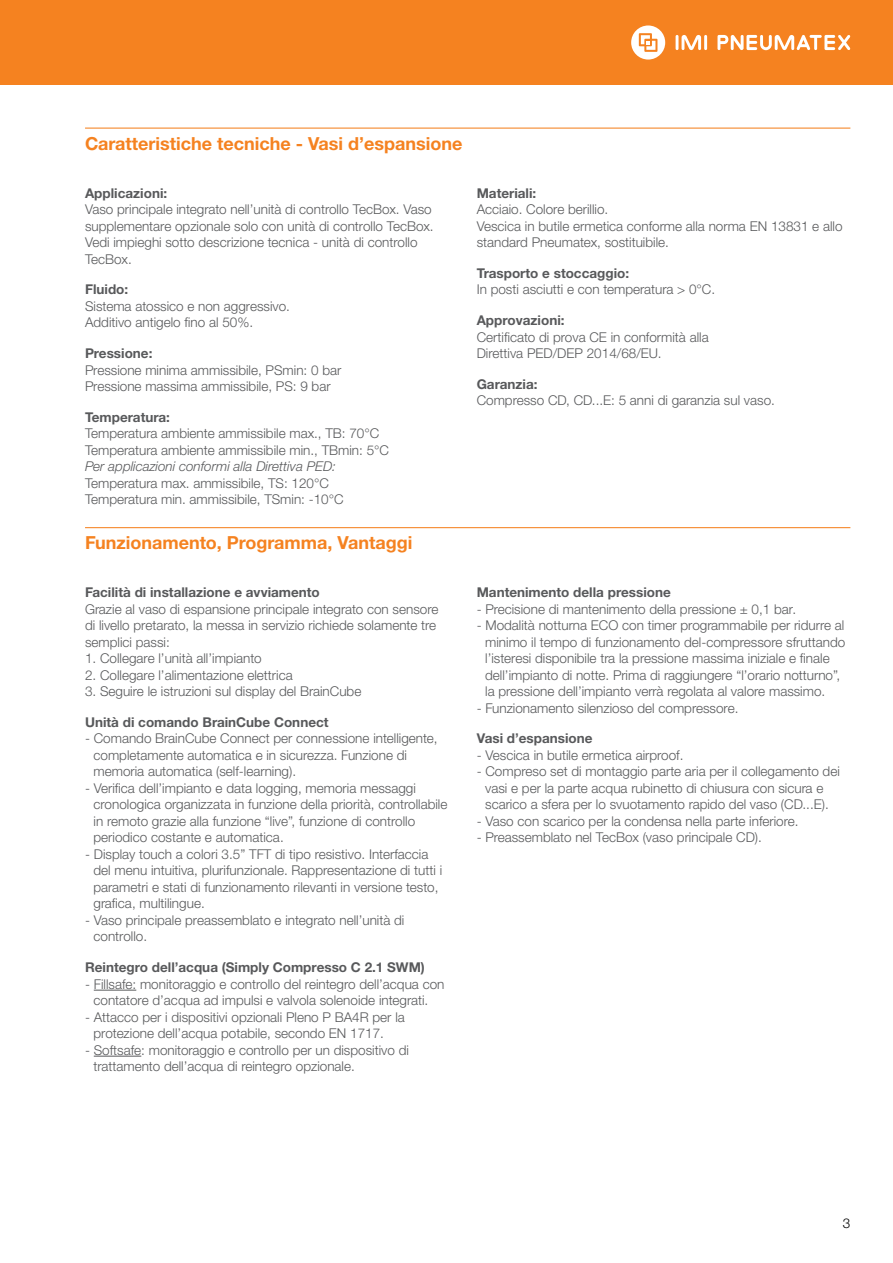
<style>
.page{position:relative;width:893px;height:1263px;background:#fff}
.page>*{position:absolute;margin:0;border:0;box-sizing:border-box;transform-origin:0 0}
.t1{font:700 18px "Helvetica Neue LTW1 G";color:#f58220}
.t2{font:300 13.5px/16.5px "Helvetica Neue LTW1 G";color:#58595b}
.t3{font:700 13.5px "Helvetica Neue LTW1 G";color:#58595b}
.t4{font:italic 300 13.5px "Helvetica Neue LTW1 G";color:#58595b}
.t5{font:300 13.5px "Helvetica Neue LTW1 G";color:#000}
</style>
<div class="page">
<div style="left:0;top:0;width:893px;height:85px;background:#f58220"></div>
<hr style="left:704px;top:35px;width:3px;height:15px;background:#fff">
<svg style="left:676px;top:35px;width:25px;height:15px"></svg>
<svg style="left:631px;top:25px;width:34px;height:35px"></svg>
<svg style="left:717px;top:35px;width:133px;height:15px"></svg>
<hr style="left:85px;top:128px;width:765px;height:1px;background:#f58220">
<hr style="left:85px;top:527px;width:765px;height:1px;background:#f58220">
<hr style="left:94px;top:990px;width:42px;height:1px;background:#58595b">
<hr style="left:94px;top:1056px;width:47px;height:1px;background:#58595b">
<h1 class="t1" style="left:85px;top:132px;width:379px">Caratteristiche tecniche - Vasi d’espansione</h1>
<p class="t3" style="left:85px;top:184px;width:84px">Applicazioni:</p>
<p class="t2" style="left:85px;top:201px;width:350px">Vaso principale integrato nell’unità di controllo TecBox. Vaso supplementare opzionale solo con unità di controllo TecBox.<br>Vedi impieghi sotto descrizione tecnica - unità di controllo TecBox.</p>
<p class="t3" style="left:85px;top:281px;width:45px">Fluido:</p>
<p class="t2" style="left:85px;top:298px;width:207px">Sistema atossico e non aggressivo.<br>Additivo antigelo fino al 50%.</p>
<p class="t3" style="left:85px;top:345px;width:69px">Pressione:</p>
<p class="t2" style="left:85px;top:362px;width:258px">Pressione minima ammissibile, PSmin: 0 bar<br>Pressione massima ammissibile, PS: 9 bar</p>
<p class="t3" style="left:85px;top:409px;width:86px">Temperatura:</p>
<p class="t2" style="left:85px;top:425px;width:306px">Temperatura ambiente ammissibile max., TB: 70°C<br>Temperatura ambiente ammissibile min., TBmin: 5°C</p>
<p class="t4" style="left:85px;top:458px;width:253px">Per applicazioni conformi alla Direttiva PED:</p>
<p class="t2" style="left:85px;top:475px;width:260px">Temperatura max. ammissibile, TS: 120°C<br>Temperatura min. ammissibile, TSmin: -10°C</p>
<h1 class="t1" style="left:85px;top:532px;width:329px">Funzionamento, Programma, Vantaggi</h1>
<p class="t3" style="left:85px;top:584px;width:236px">Facilità di installazione e avviamento</p>
<p class="t2" style="left:85px;top:601px;width:355px">Grazie al vaso di espansione principale integrato con sensore di livello pretarato, la messa in servizio richiede solamente tre semplici passi:</p>
<p class="t2" style="left:85px;top:650px;width:178px">1. Collegare l’unità all’impianto</p>
<p class="t2" style="left:85px;top:667px;width:209px">2. Collegare l’alimentazione elettrica</p>
<p class="t2" style="left:85px;top:683px;width:278px">3. Seguire le istruzioni sul display del BrainCube</p>
<p class="t3" style="left:85px;top:714px;width:245px">Unità di comando BrainCube Connect</p>
<p class="t2" style="left:94px;top:730px;width:346px;text-indent:-9px">- Comando BrainCube Connect per connessione intelligente, completamente automatica e in sicurezza. Funzione di memoria automatica (self-learning).</p>
<p class="t2" style="left:94px;top:780px;width:355px;text-indent:-9px">- Verifica dell’impianto e data logging, memoria messaggi cronologica organizzata in funzione della priorità, controllabile in remoto grazie alla funzione “live”, funzione di controllo periodico costante e automatica.</p>
<p class="t2" style="left:94px;top:846px;width:350px;text-indent:-9px">- Display touch a colori 3.5” TFT di tipo resistivo. Interfaccia del menu intuitiva, plurifunzionale. Rappresentazione di tutti i parametri e stati di funzionamento rilevanti in versione testo, grafica, multilingue.</p>
<p class="t2" style="left:94px;top:912px;width:312px;text-indent:-9px">- Vaso principale preassemblato e integrato nell’unità di controllo.</p>
<p class="t3" style="left:85px;top:959px;width:341px">Reintegro dell’acqua (Simply Compresso C 2.1 SWM)</p>
<p class="t2" style="left:85px;top:975px;width:361px;text-align:center">- Fillsafe: monitoraggio e controllo del reintegro dell’acqua con contatore d’acqua ad impulsi e valvola solenoide integrati.</p>
<p class="t2" style="left:94px;top:1008px;width:313px;text-indent:-9px">- Attacco per i dispositivi opzionali Pleno P BA4R per la protezione dell’acqua potabile, secondo EN 1717.</p>
<p class="t2" style="left:94px;top:1041px;width:317px;text-indent:-9px">- Softsafe: monitoraggio e controllo per un dispositivo di trattamento dell’acqua di reintegro opzionale.</p>
<p class="t3" style="left:477px;top:184px;width:61px">Materiali:</p>
<p class="t2" style="left:477px;top:201px;width:367px">Acciaio. Colore berillio.<br>Vescica in butile ermetica conforme alla norma EN 13831 e allo standard Pneumatex, sostituibile.</p>
<p class="t3" style="left:477px;top:265px;width:154px">Trasporto e stoccaggio:</p>
<p class="t2" style="left:477px;top:281px;width:240px">In posti asciutti e con temperatura &gt; 0°C.</p>
<p class="t3" style="left:477px;top:312px;width:89px">Approvazioni:</p>
<p class="t2" style="left:477px;top:328px;width:234px">Certificato di prova CE in conformità alla<br>Direttiva PED/DEP 2014/68/EU.</p>
<p class="t3" style="left:477px;top:376px;width:62px">Garanzia:</p>
<p class="t2" style="left:477px;top:392px;width:300px">Compresso CD, CD...E: 5 anni di garanzia sul vaso.</p>
<p class="t3" style="left:477px;top:584px;width:196px">Mantenimento della pressione</p>
<p class="t2" style="left:477px;top:600px;width:321px">- Precisione di mantenimento della pressione ± 0,1 bar.</p>
<p class="t2" style="left:485px;top:617px;width:362px;text-indent:-9px">- Modalità notturna ECO con timer programmabile per ridurre al minimo il tempo di funzionamento del-compressore sfruttando l’isteresi disponibile tra la pressione massima iniziale e finale dell’impianto di notte. Prima di raggiungere “l’orario notturno”, la pressione dell’impianto verrà regolata al valore massimo.</p>
<p class="t2" style="left:477px;top:699px;width:263px">- Funzionamento silenzioso del compressore.</p>
<p class="t3" style="left:477px;top:730px;width:117px">Vasi d’espansione</p>
<p class="t2" style="left:477px;top:747px;width:208px">- Vescica in butile ermetica airproof.</p>
<p class="t2" style="left:477px;top:763px;width:365px;text-align:center">- Compreso set di montaggio parte aria per il collegamento dei vasi e per la parte acqua rubinetto di chiusura con sicura e scarico a sfera per lo svuotamento rapido del vaso (CD...E).</p>
<p class="t2" style="left:477px;top:813px;width:323px">- Vaso con scarico per la condensa nella parte inferiore.</p>
<p class="t2" style="left:477px;top:829px;width:287px">- Preassemblato nel TecBox (vaso principale CD).</p>
<p class="t5" style="left:843px;top:1215px;width:9px">3</p>
</div>
